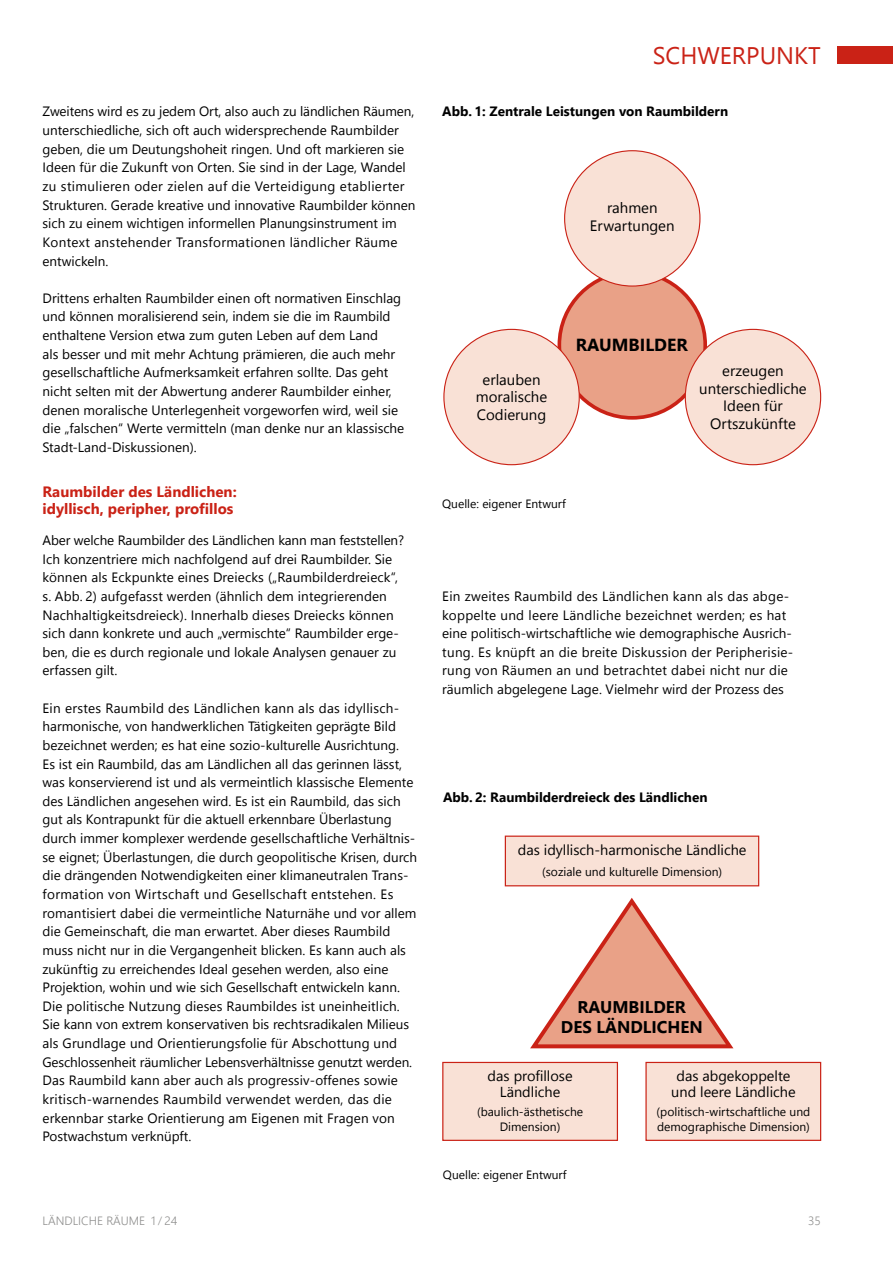
<style>
.page{position:relative;width:893px;height:1263px;background:#fff}
.page>*{position:absolute;margin:0;border:0;box-sizing:border-box;transform-origin:0 0}
.t1{font:24px "Leelawadee UI";color:#ca2216}
.t2{font:700 17.4px "Leelawadee UI";color:#000}
.t3{font:700 16.95px/20.2px "Leelawadee UI";color:#000;text-align:center}
.t4{font:15px/18px "Leelawadee UI";color:#000;text-align:center}
.t5{font:700 15px/17.5px "Leelawadee UI";color:#ca2216}
.t6{font:14.55px/15.8px "Leelawadee UI";color:#000;text-align:center}
.t7{font:13.5px/18.6px "Leelawadee UI";color:#000}
.t8{font:13.5px/18.6px "Leelawadee UI";letter-spacing:.02em;color:#000}
.t9{font:700 13.5px "Leelawadee UI";color:#000}
.t10{font:12.15px/14.5px "Leelawadee UI";color:#000}
.t11{font:12px "Leelawadee UI";color:#000}
.t12{font:300 12px "Leelawadee UI";color:#8e8e8d}
.s1{font-size:10.5px}
</style>
<div class="page">
<div style="left:838px;top:47px;width:55px;height:17px;background:#ca2216"></div>
<div style="left:559px;top:272px;width:146px;height:146px;background:#e9a187;border-radius:50%"></div>
<div style="left:565px;top:151px;width:135px;height:135px;background:#f9e1d6;border-radius:50%"></div>
<div style="left:685px;top:329px;width:136px;height:136px;background:#f9e1d6;border-radius:50%"></div>
<div style="left:444px;top:329px;width:135px;height:136px;background:#f9e1d6;border-radius:50%"></div>
<div style="left:505px;top:835px;width:254px;height:51px;background:#f9e1d6;border:1px solid #ca2216"></div>
<div style="left:645px;top:1062px;width:176px;height:79px;background:#f9e1d6;border:1px solid #ca2216"></div>
<div style="left:442px;top:1062px;width:176px;height:79px;background:#f9e1d6;border:1px solid #ca2216"></div>
<svg style="left:530px;top:897px;width:204px;height:152px"></svg>
<p class="t7" style="left:43px;top:102px;width:374px">Zweitens wird es zu jedem Ort, also auch zu ländlichen Räumen, unterschiedliche, sich oft auch widersprechende Raumbilder geben, die um Deutungshoheit ringen. Und oft markieren sie Ideen für die Zukunft von Orten. Sie sind in der Lage, Wandel zu stimulieren oder zielen auf die Verteidigung etablierter Strukturen. Gerade kreative und innovative Raumbilder können sich zu einem wichtigen informellen Planungsinstrument im Kontext anstehender Transformationen ländlicher Räume entwickeln.</p>
<p class="t7" style="left:43px;top:288px;width:363px">Drittens erhalten Raumbilder einen oft normativen Einschlag und können moralisierend sein, indem sie die im Raumbild enthaltene Version etwa zum guten Leben auf dem Land<br>als besser und mit mehr Achtung prämieren, die auch mehr gesellschaftliche Aufmerksamkeit erfahren sollte. Das geht nicht selten mit der Abwertung anderer Raumbilder einher, denen moralische Unterlegenheit vorgeworfen wird, weil sie die „falschen“ Werte vermitteln (man denke nur an klassische Stadt-Land-Diskussionen).</p>
<p class="t5" style="left:43px;top:482px;width:196px">Raumbilder des Ländlichen: idyllisch, peripher, profillos</p>
<p class="t7" style="left:43px;top:530px;width:363px">Aber welche Raumbilder des Ländlichen kann man feststellen?<br>Ich konzentriere mich nachfolgend auf drei Raumbilder. Sie können als Eckpunkte eines Dreiecks („Raumbilderdreieck“, s. Abb. 2) aufgefasst werden (ähnlich dem integrierenden Nachhaltigkeitsdreieck). Innerhalb dieses Dreiecks können sich dann konkrete und auch „vermischte“ Raumbilder erge&shy;ben, die es durch regionale und lokale Analysen genauer zu erfassen gilt.</p>
<p class="t7" style="left:43px;top:698px;width:376px">Ein erstes Raumbild des Ländlichen kann als das idyllisch&shy;harmonische, von handwerklichen Tätigkeiten geprägte Bild bezeichnet werden; es hat eine sozio-kulturelle Ausrichtung.<br>Es ist ein Raumbild, das am Ländlichen all das gerinnen lässt, was konservierend ist und als vermeintlich klassische Elemente des Ländlichen angesehen wird. Es ist ein Raumbild, das sich gut als Kontrapunkt für die aktuell erkennbare Überlastung durch immer komplexer werdende gesellschaftliche Verhältnis&shy;se eignet; Überlastungen, die durch geopolitische Krisen, durch die drängenden Notwendigkeiten einer klimaneutralen Trans&shy;formation von Wirtschaft und Gesellschaft entstehen. Es romantisiert dabei die vermeintliche Naturnähe und vor allem die Gemeinschaft, die man erwartet. Aber dieses Raumbild muss nicht nur in die Vergangenheit blicken. Es kann auch als zukünftig zu erreichendes Ideal gesehen werden, also eine Projektion, wohin und wie sich Gesellschaft entwickeln kann.<br>Die politische Nutzung dieses Raumbildes ist uneinheitlich.<br>Sie kann von extrem konservativen bis rechtsradikalen Milieus als Grundlage und Orientierungsfolie für Abschottung und Geschlossenheit räumlicher Lebensverhältnisse genutzt werden.<br>Das Raumbild kann aber auch als progressiv-offenes sowie kritisch-warnendes Raumbild verwendet werden, das die erkennbar starke Orientierung am Eigenen mit Fragen von Postwachstum verknüpft.</p>
<h1 class="t1" style="left:653px;top:39px;width:169px">SCHWERPUNKT</h1>
<p class="t9" style="left:442px;top:102px;width:287px">Abb. 1: Zentrale Leistungen von Raumbildern</p>
<p class="t4" style="left:590px;top:198px;width:86px">rahmen<br>Erwartungen</p>
<p class="t4" style="left:476px;top:369px;width:73px">erlauben moralische<br>Codierung</p>
<p class="t2" style="left:576px;top:333px;width:113px">RAUMBILDER</p>
<p class="t4" style="left:699px;top:360px;width:109px">erzeugen unterschiedliche<br>Ideen für<br>Ortszukünfte</p>
<p class="t11" style="left:442px;top:495px;width:125px">Quelle: eigener Entwurf</p>
<p class="t8" style="left:442px;top:586px;width:353px">Ein zweites Raumbild des Ländlichen kann als das abge&shy;koppelte und leere Ländliche bezeichnet werden; es hat eine politisch-wirtschaftliche wie demographische Ausrich&shy;tung. Es knüpft an die breite Diskussion der Peripherisie&shy;rung von Räumen an und betrachtet dabei nicht nur die räumlich abgelegene Lage. Vielmehr wird der Prozess des</p>
<p class="t9" style="left:443px;top:787px;width:266px">Abb. 2: Raumbilderdreieck des Ländlichen</p>
<p class="t6" style="left:518px;top:842px;width:230px">das idyllisch-harmonische Ländliche</p>
<p class="t10" style="left:542px;top:863px;width:182px">(soziale und kulturelle Dimension)</p>
<p class="t3" style="left:561px;top:996px;width:143px">RAUMBILDER<br>DES LÄNDLICHEN</p>
<p class="t6" style="left:488px;top:1067px;width:86px">das profillose<br>Ländliche</p>
<p class="t10" style="left:477px;top:1104px;width:108px;text-align:center">(baulich-ästhetische<br>Dimension)</p>
<p class="t11" style="left:443px;top:1166px;width:125px">Quelle: eigener Entwurf</p>
<p class="t6" style="left:671px;top:1067px;width:126px">das abgekoppelte und leere Ländliche</p>
<p class="t10" style="left:657px;top:1104px;width:155px">(politisch-wirtschaftliche und demographische Dimension)</p>
<p class="t12" style="left:43px;top:1212px;width:136px">LÄNDLICHE RÄUME 1 <span class="s1">/</span> 24</p>
<p class="t12" style="left:808px;top:1212px;width:14px">35</p>
</div>
